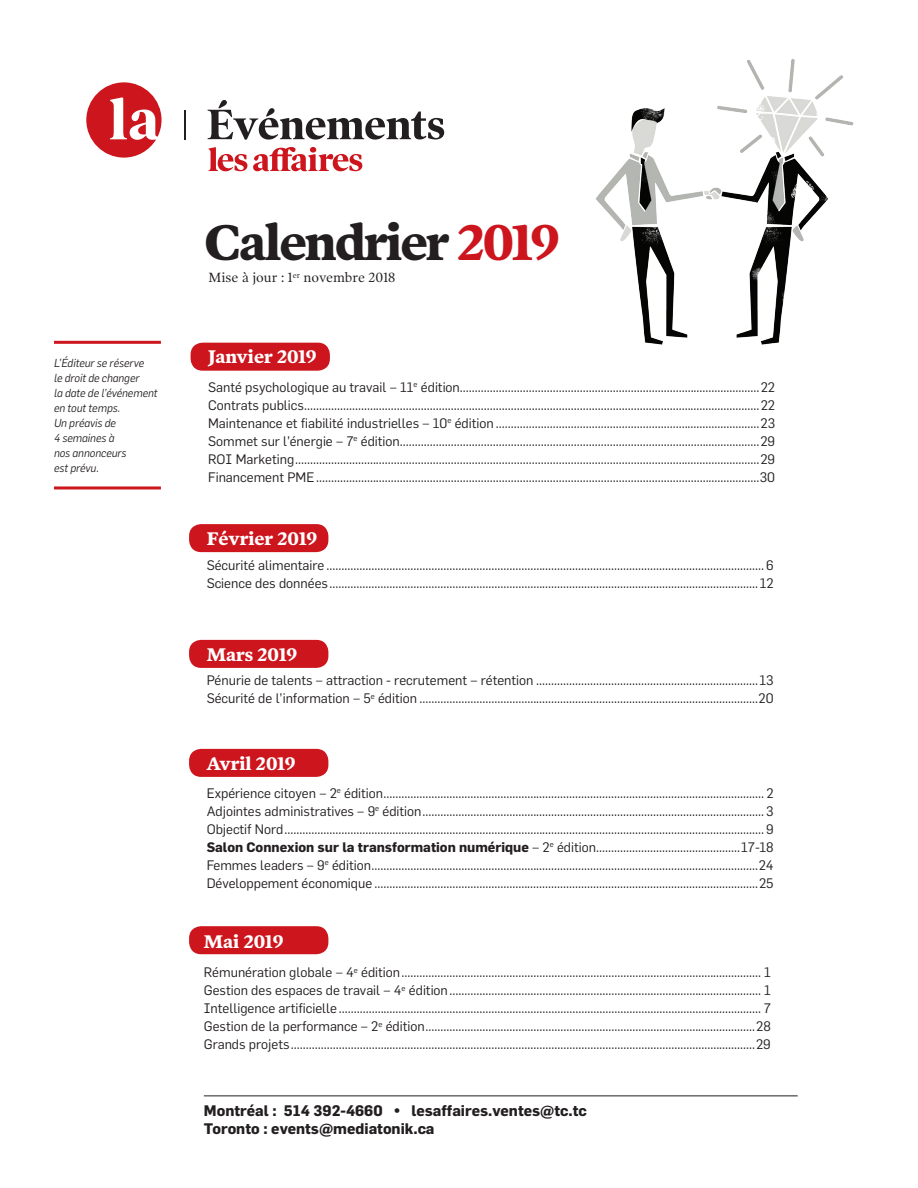
<style>
.page{position:relative;width:918px;height:1188px;background:#fff}
.page>*{position:absolute;margin:0;border:0;box-sizing:border-box;transform-origin:0 0}
.t1{font:700 49.5px "Poynter OS Text Three L";letter-spacing:-.04em;color:#231f20}
.t2{font:700 18px "Poynter OS Text Four L";color:#fff}
.t3{font:700 15px "Flama";color:#231f20}
.t4{font:13.5px "Flama";color:#231f20}
.t5{font:13.5px "Poynter OS Text One L";color:#231f20}
.t6{font:italic 11.4px/15px "Flama";color:#231f20;scale:.94 1}
.s1{color:#cd151d}
.s2{font-weight:700}
</style>
<div class="page">
<svg style="left:86px;top:82px;width:76px;height:76px"></svg>
<svg style="left:208px;top:100px;width:236px;height:40px"></svg>
<svg style="left:208px;top:147px;width:39px;height:24px"></svg>
<svg style="left:253px;top:147px;width:109px;height:24px"></svg>
<svg style="left:185px;top:110px;width:1px;height:29px"></svg>
<hr style="left:54px;top:341px;width:107px;height:3px;background:#cd151d">
<hr style="left:54px;top:486px;width:107px;height:3px;background:#cd151d">
<img style="left:596px;top:59px;width:258px;height:286px">
<div style="left:191px;top:343px;width:139px;height:28px;background:#cd151d;border-radius:12px"></div>
<div style="left:189px;top:524px;width:139px;height:28px;background:#cd151d;border-radius:12px"></div>
<div style="left:189px;top:640px;width:139px;height:28px;background:#cd151d;border-radius:12px"></div>
<div style="left:189px;top:749px;width:139px;height:28px;background:#cd151d;border-radius:12px"></div>
<div style="left:189px;top:926px;width:139px;height:28px;background:#cd151d;border-radius:12px"></div>
<hr style="left:204px;top:1096px;width:594px;height:1px;background:#231f20">
<p class="t6" style="left:54px;top:356px;width:97px">L’Éditeur se réserve</p>
<p class="t6" style="left:54px;top:371px;width:112px">le droit de changer<br>la date de l’événement en tout temps.</p>
<p class="t6" style="left:54px;top:416px;width:67px">Un préavis de</p>
<p class="t6" style="left:54px;top:431px;width:66px">4 semaines à</p>
<p class="t6" style="left:54px;top:446px;width:79px">nos annonceurs</p>
<p class="t6" style="left:54px;top:461px;width:49px">est prévu.</p>
<p class="t1" style="left:204px;top:211px;width:357px">Calendrier <span class="s1">2019</span></p>
<p class="t5" style="left:208px;top:269px;width:188px">Mise à jour : 1<sup>er</sup> novembre 2018</p>
<p class="t2" style="left:208px;top:345px;width:110px">Janvier 2019</p>
<p class="t4" style="left:208px;top:379px;width:569px">Santé psychologique au travail – 11<sup>e</sup> édition....................................................................................................22</p>
<p class="t4" style="left:208px;top:397px;width:568px">Contrats publics........................................................................................................................................................22</p>
<p class="t4" style="left:208px;top:415px;width:569px">Maintenance et fiabilité industrielles – 10<sup>e</sup> édition ........................................................................................23</p>
<p class="t4" style="left:208px;top:433px;width:569px">Sommet sur l’énergie – 7<sup>e</sup> édition........................................................................................................................29</p>
<p class="t4" style="left:208px;top:451px;width:569px">ROI Marketing...........................................................................................................................................................29</p>
<p class="t4" style="left:208px;top:469px;width:569px">Financement PME....................................................................................................................................................30</p>
<p class="t2" style="left:207px;top:527px;width:112px">Février 2019</p>
<p class="t4" style="left:207px;top:557px;width:569px">Sécurité alimentaire .................................................................................................................................................. 6</p>
<p class="t4" style="left:207px;top:575px;width:569px">Science des données...............................................................................................................................................12</p>
<p class="t2" style="left:207px;top:643px;width:92px">Mars 2019</p>
<p class="t4" style="left:207px;top:673px;width:569px">Pénurie de talents – attraction - recrutement – rétention ..........................................................................13</p>
<p class="t4" style="left:207px;top:691px;width:569px">Sécurité de l’information – 5<sup>e</sup> édition .................................................................................................................20</p>
<p class="t2" style="left:206px;top:752px;width:91px">Avril 2019</p>
<p class="t4" style="left:207px;top:785px;width:569px">Expérience citoyen – 2<sup>e</sup> édition............................................................................................................................... 2</p>
<p class="t4" style="left:207px;top:803px;width:569px">Adjointes administratives – 9<sup>e</sup> édition.................................................................................................................. 3</p>
<p class="t4" style="left:207px;top:821px;width:569px">Objectif Nord................................................................................................................................................................ 9</p>
<p class="t4" style="left:207px;top:839px;width:569px"><span class="s2">Salon Connexion sur la transformation numérique</span> – 2<sup>e</sup> édition................................................17-18</p>
<p class="t4" style="left:207px;top:857px;width:569px">Femmes leaders – 9<sup>e</sup> édition.................................................................................................................................24</p>
<p class="t4" style="left:207px;top:875px;width:569px">Développement économique ................................................................................................................................25</p>
<p class="t2" style="left:204px;top:930px;width:81px">Mai 2019</p>
<p class="t4" style="left:204px;top:964px;width:568px">Rémunération globale – 4<sup>e</sup> édition........................................................................................................................ 1</p>
<p class="t4" style="left:204px;top:982px;width:568px">Gestion des espaces de travail – 4<sup>e</sup> édition........................................................................................................ 1</p>
<p class="t4" style="left:204px;top:1000px;width:569px">Intelligence artificielle............................................................................................................................................. 7</p>
<p class="t4" style="left:204px;top:1018px;width:569px">Gestion de la performance – 2<sup>e</sup> édition..............................................................................................................28</p>
<p class="t4" style="left:204px;top:1036px;width:569px">Grands projets...........................................................................................................................................................29</p>
<p class="t3" style="left:204px;top:1102px;width:384px">Montréal : 514 392-4660 • lesaffaires.ventes@tc.tc</p>
<p class="t3" style="left:204px;top:1120px;width:232px">Toronto : events@mediatonik.ca</p>
</div>
